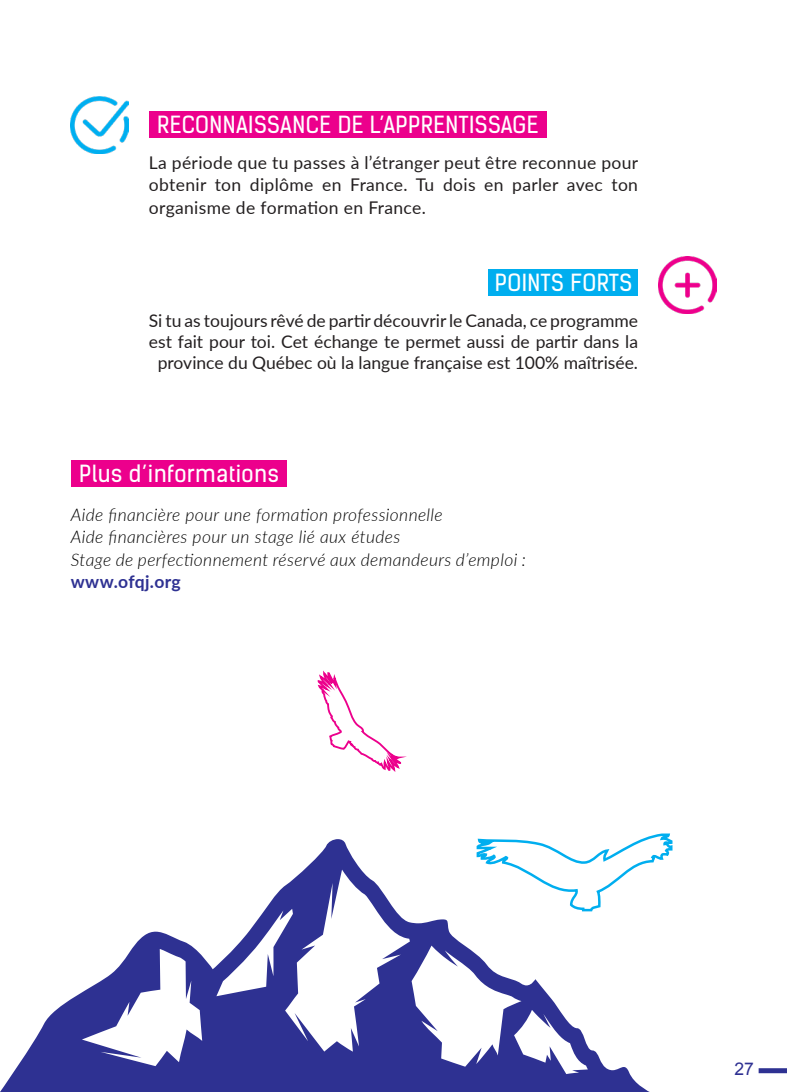
<style>
.page{position:relative;width:787px;height:1092px;background:#fff}
.page>*{position:absolute;margin:0;border:0;box-sizing:border-box;transform-origin:0 0}
.t1{font:22.5px "Kelson Sans";letter-spacing:.02em;color:#fff}
.t2{font:17.5px/21px "Lato";color:#231f20;text-align:center}
.t3{font:italic 300 17.5px "Lato";letter-spacing:.02em;color:#000}
.t4{font:700 17.5px "Lato";letter-spacing:.02em;color:#2e3192}
.t5{font:17.5px "Arial";color:#2e3092}
</style>
<div class="page">
<div style="left:758px;top:1068px;width:29px;height:5px;background:#2e3192"></div>
<svg style="left:0;top:839px;width:648px;height:252px"></svg>
<div style="left:149px;top:111px;width:397px;height:27px;background:#ec008c"></div>
<div style="left:71px;top:460px;width:215px;height:26px;background:#ec008c"></div>
<div style="left:489px;top:269px;width:149px;height:27px;background:#00aeef"></div>
<img style="left:71px;top:96px;width:57px;height:57px">
<img style="left:658px;top:256px;width:58px;height:57px">
<svg style="left:317px;top:670px;width:90px;height:102px"></svg>
<svg style="left:475px;top:833px;width:198px;height:80px"></svg>
<p class="t1" style="left:157px;top:111px;width:383px">RECONNAISSANCE DE L’APPRENTISSAGE</p>
<p class="t2" style="left:149px;top:150px;width:491px;line-height:22.5px;text-align:justify">La période que tu passes à l’étranger peut être reconnue pour obtenir ton diplôme en France. Tu dois en parler avec ton organisme de formation en France.</p>
<p class="t1" style="left:495px;top:269px;width:139px">POINTS FORTS</p>
<p class="t2" style="left:149px;top:309px;width:490px">Si tu as toujours rêvé de partir découvrir le Canada, ce programme est fait pour toi. Cet échange te permet aussi de partir dans la province du Québec où la langue française est 100% maîtrisée.</p>
<p class="t1" style="left:79px;top:459px;width:201px">Plus d’informations</p>
<p class="t3" style="left:71px;top:502px;width:373px">Aide financière pour une formation professionnelle</p>
<p class="t3" style="left:71px;top:524px;width:331px">Aide financières pour un stage lié aux études</p>
<p class="t3" style="left:71px;top:547px;width:456px">Stage de perfectionnement réservé aux demandeurs d’emploi :</p>
<p class="t4" style="left:71px;top:569px;width:111px">www.ofqj.org</p>
<p class="t5" style="left:734px;top:1057px;width:21px">27</p>
</div>
